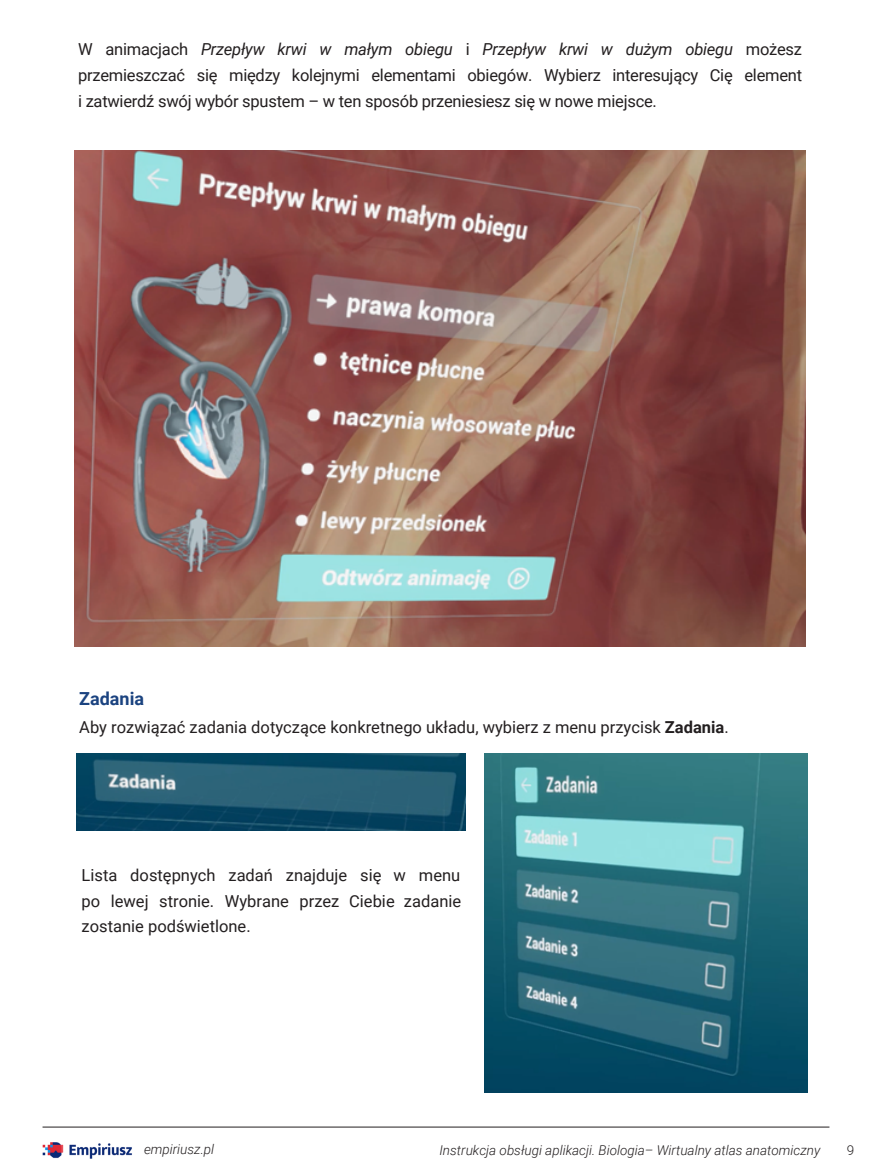
<style>
.page{position:relative;width:872px;height:1170px;background:#fff}
.page>*{position:absolute;margin:0;border:0;box-sizing:border-box;transform-origin:0 0}
.t1{font:700 18px "Roboto";color:#1b4380}
.t2{font:16.5px/25.8px "Roboto";letter-spacing:-.015em;color:#231f20;text-align:justify}
.t3{font:16.5px/25.8px "Roboto";color:#231f20;text-align:justify}
.t4{font:italic 300 13.5px "Roboto";color:#231f20}
.t5{font:300 13.5px "Roboto";color:#231f20}
.s1{font-style:italic}
.s2{font-weight:700}
</style>
<div class="page">
<hr style="left:43px;top:1126px;width:786px;height:1px;background:#231f20">
<img style="left:42px;top:1142px;width:90px;height:17px">
<img style="left:74px;top:151px;width:731px;height:495px">
<img style="left:77px;top:753px;width:388px;height:77px">
<img style="left:485px;top:753px;width:322px;height:338px">
<p class="t2" style="left:78px;top:36px;width:725px">W animacjach <span class="s1">Przepływ krwi w małym obiegu</span> i <span class="s1">Przepływ krwi w dużym obiegu</span> możesz przemieszczać się między kolejnymi elementami obiegów. Wybierz interesujący Cię element i zatwierdź swój wybór spustem – w ten sposób przeniesiesz się w nowe miejsce.</p>
<p class="t1" style="left:79px;top:685px;width:66px">Zadania</p>
<p class="t3" style="left:79px;top:713px;width:651px">Aby rozwiązać zadania dotyczące konkretnego układu, wybierz z menu przycisk <span class="s2">Zadania</span>.</p>
<p class="t3" style="left:82px;top:861px;width:381px">Lista dostępnych zadań znajduje się w menu po lewej stronie. Wybrane przez Ciebie zadanie zostanie podświetlone.</p>
<p class="t4" style="left:144px;top:1139px;width:72px">empiriusz.pl</p>
<p class="t4" style="left:439px;top:1140px;width:382px">Instrukcja obsługi aplikacji. Biologia– Wirtualny atlas anatomiczny</p>
<p class="t5" style="left:847px;top:1140px;width:9px">9</p>
</div>
